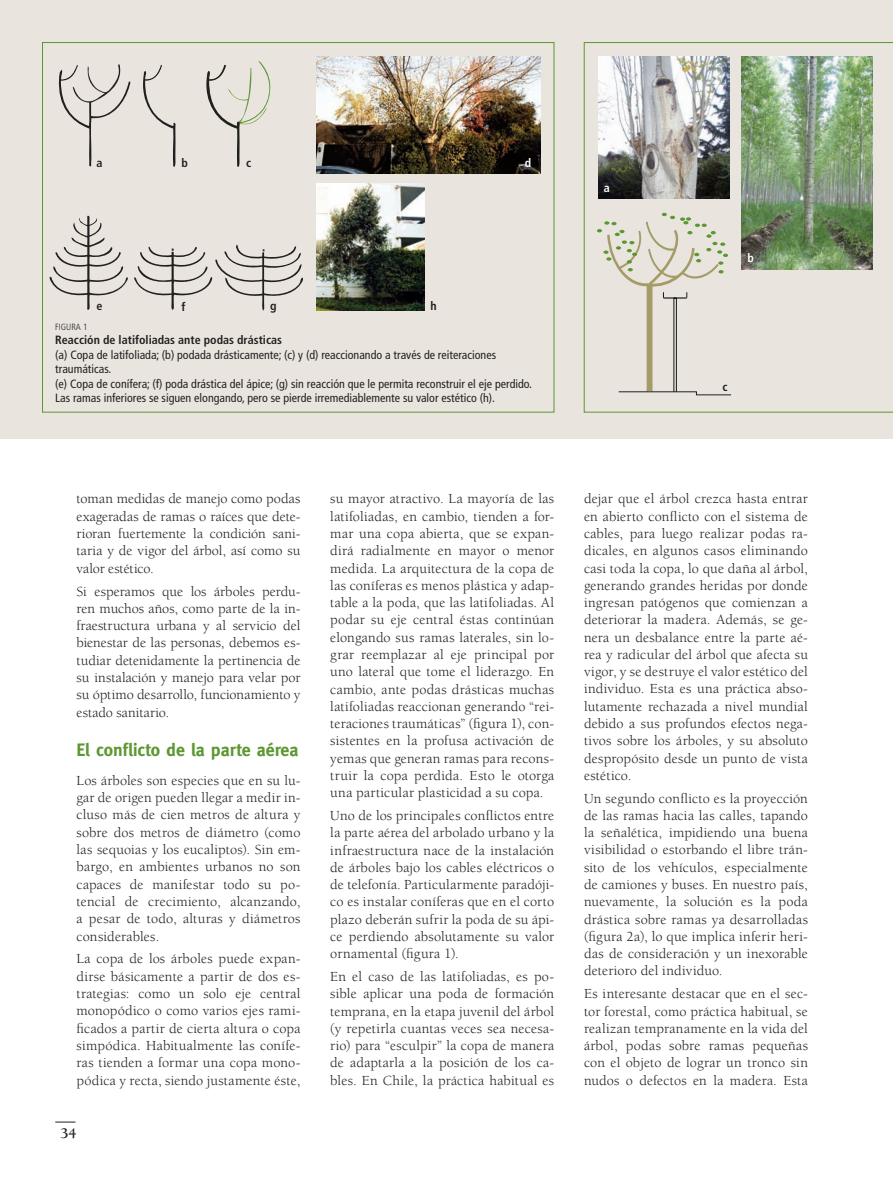
<style>
.page{position:relative;width:893px;height:1191px;background:#fff}
.page>*{position:absolute;margin:0;border:0;box-sizing:border-box;transform-origin:0 0}
.t1{font:700 18px "Meta";color:#5c9731}
.t2{font:700 15px "Berkeley";color:#231f20}
.t3{font:14.25px/17.2px "Berkeley";letter-spacing:.01em;color:#231f20;text-align:justify}
.t4{font:condensed 12px/14.4px "Frutiger";color:#231f20}
.t5{font:700 condensed 12px "Frutiger";color:#231f20}
.t6{font:700 condensed 12px "Frutiger";color:#fff}
.t7{font:300 condensed 9px "Frutiger";color:#231f20}
</style>
<div class="page">
<svg style="left:55px;top:1121px;width:20px;height:1px"></svg>
<div style="left:0;top:0;width:893px;height:439px;background:#e9e5de"></div>
<img style="left:316px;top:56px;width:225px;height:117px">
<img style="left:316px;top:183px;width:108px;height:127px">
<svg style="left:584px;top:42px;width:309px;height:370px"></svg>
<img style="left:598px;top:56px;width:132px;height:143px">
<img style="left:741px;top:56px;width:132px;height:213px">
<svg style="left:50px;top:216px;width:253px;height:94px"></svg>
<svg style="left:58px;top:64px;width:73px;height:102px"></svg>
<svg style="left:143px;top:65px;width:33px;height:102px"></svg>
<svg style="left:206px;top:61px;width:65px;height:106px"></svg>
<svg style="left:597px;top:213px;width:134px;height:182px"></svg>
<p class="t5" style="left:97px;top:155px;width:7px">a</p>
<p class="t5" style="left:97px;top:299px;width:7px">e</p>
<p class="t5" style="left:181px;top:155px;width:8px">b</p>
<p class="t5" style="left:181px;top:299px;width:5px">f</p>
<p class="t5" style="left:246px;top:155px;width:7px">c</p>
<p class="t5" style="left:270px;top:298px;width:8px">g</p>
<p class="t5" style="left:430px;top:298px;width:8px">h</p>
<p class="t6" style="left:525px;top:155px;width:8px">d</p>
<p class="t7" style="left:55px;top:322px;width:34px">FiGuRA 1</p>
<p class="t5" style="left:55px;top:333px;width:228px">Reacción de latifoliadas ante podas drásticas</p>
<p class="t4" style="left:55px;top:347px;width:478px">(a) Copa de latifoliada; (b) podada drásticamente; (c) y (d) reaccionando a través de reiteraciones traumáticas.<br>(e) Copa de conífera; (f) poda drástica del ápice; (g) sin reacción que le permita reconstruir el eje perdido.<br>Las ramas inferiores se siguen elongando, pero se pierde irremediablemente su valor estético (h).</p>
<p class="t6" style="left:604px;top:180px;width:7px">a</p>
<p class="t6" style="left:747px;top:251px;width:8px">b</p>
<p class="t5" style="left:722px;top:379px;width:7px">c</p>
<p class="t3" style="left:77px;top:490px;width:225px">toman medidas de manejo como podas exageradas de ramas o raíces que dete&shy;rioran fuertemente la condición sani&shy;taria y de vigor del árbol, así como su valor estético.</p>
<p class="t3" style="left:77px;top:582px;width:225px">Si esperamos que los árboles perdu&shy;ren muchos años, como parte de la in&shy;fraestructura urbana y al servicio del bienestar de las personas, debemos es&shy;tudiar detenidamente la pertinencia de su instalación y manejo para velar por su óptimo desarrollo, funcionamiento y estado sanitario.</p>
<p class="t1" style="left:77px;top:739px;width:223px">El conflicto de la parte aérea</p>
<p class="t3" style="left:77px;top:772px;width:225px">Los árboles son especies que en su lu&shy;gar de origen pueden llegar a medir in&shy;cluso más de cien metros de altura y sobre dos metros de diámetro (como las sequoias y los eucaliptos). Sin em&shy;bargo, en ambientes urbanos no son capaces de manifestar todo su po&shy;tencial de crecimiento, alcanzando, a pesar de todo, alturas y diámetros considerables.</p>
<p class="t3" style="left:77px;top:950px;width:225px">La copa de los árboles puede expan&shy;dirse básicamente a partir de dos es&shy;trategias: como un solo eje central monopódico o como varios ejes rami&shy;ficados a partir de cierta altura o copa simpódica. Habitualmente las conífe&shy;ras tienden a formar una copa mono&shy;pódica y recta, siendo justamente éste,</p>
<p class="t2" style="left:60px;top:1125px;width:18px">34</p>
<p class="t3" style="left:330px;top:490px;width:225px">su mayor atractivo. La mayoría de las latifoliadas, en cambio, tienden a for&shy;mar una copa abierta, que se expan&shy;dirá radialmente en mayor o menor medida. La arquitectura de la copa de las coníferas es menos plástica y adap&shy;table a la poda, que las latifoliadas. Al podar su eje central éstas continúan elongando sus ramas laterales, sin lo&shy;grar reemplazar al eje principal por uno lateral que tome el liderazgo. En cambio, ante podas drásticas muchas latifoliadas reaccionan generando “rei&shy;teraciones traumáticas” (figura 1), con&shy;sistentes en la profusa activación de yemas que generan ramas para recons&shy;truir la copa perdida. Esto le otorga una particular plasticidad a su copa.</p>
<p class="t3" style="left:330px;top:807px;width:225px">Uno de los principales conflictos entre la parte aérea del arbolado urbano y la infraestructura nace de la instalación de árboles bajo los cables eléctricos o de telefonía. Particularmente paradóji&shy;co es instalar coníferas que en el corto plazo deberán sufrir la poda de su ápi&shy;ce perdiendo absolutamente su valor ornamental (figura 1).</p>
<p class="t3" style="left:330px;top:968px;width:225px">En el caso de las latifoliadas, es po&shy;sible aplicar una poda de formación temprana, en la etapa juvenil del árbol (y repetirla cuantas veces sea necesa&shy;rio) para “esculpir” la copa de manera de adaptarla a la posición de los ca&shy;bles. En Chile, la práctica habitual es</p>
<p class="t3" style="left:584px;top:490px;width:225px">dejar que el árbol crezca hasta entrar en abierto conflicto con el sistema de cables, para luego realizar podas ra&shy;dicales, en algunos casos eliminando casi toda la copa, lo que daña al árbol, generando grandes heridas por donde ingresan patógenos que comienzan a deteriorar la madera. Además, se ge&shy;nera un desbalance entre la parte aé&shy;rea y radicular del árbol que afecta su vigor, y se destruye el valor estético del individuo. Esta es una práctica abso&shy;lutamente rechazada a nivel mundial debido a sus profundos efectos nega&shy;tivos sobre los árboles, y su absoluto despropósito desde un punto de vista estético.</p>
<p class="t3" style="left:584px;top:790px;width:225px">Un segundo conflicto es la proyección de las ramas hacia las calles, tapando la señalética, impidiendo una buena visibilidad o estorbando el libre trán&shy;sito de los vehículos, especialmente de camiones y buses. En nuestro país, nuevamente, la solución es la poda drástica sobre ramas ya desarrolladas (figura 2a), lo que implica inferir heri&shy;das de consideración y un inexorable deterioro del individuo.</p>
<p class="t3" style="left:584px;top:985px;width:225px">Es interesante destacar que en el sec&shy;tor forestal, como práctica habitual, se realizan tempranamente en la vida del árbol, podas sobre ramas pequeñas con el objeto de lograr un tronco sin nudos o defectos en la madera. Esta</p>
</div>
